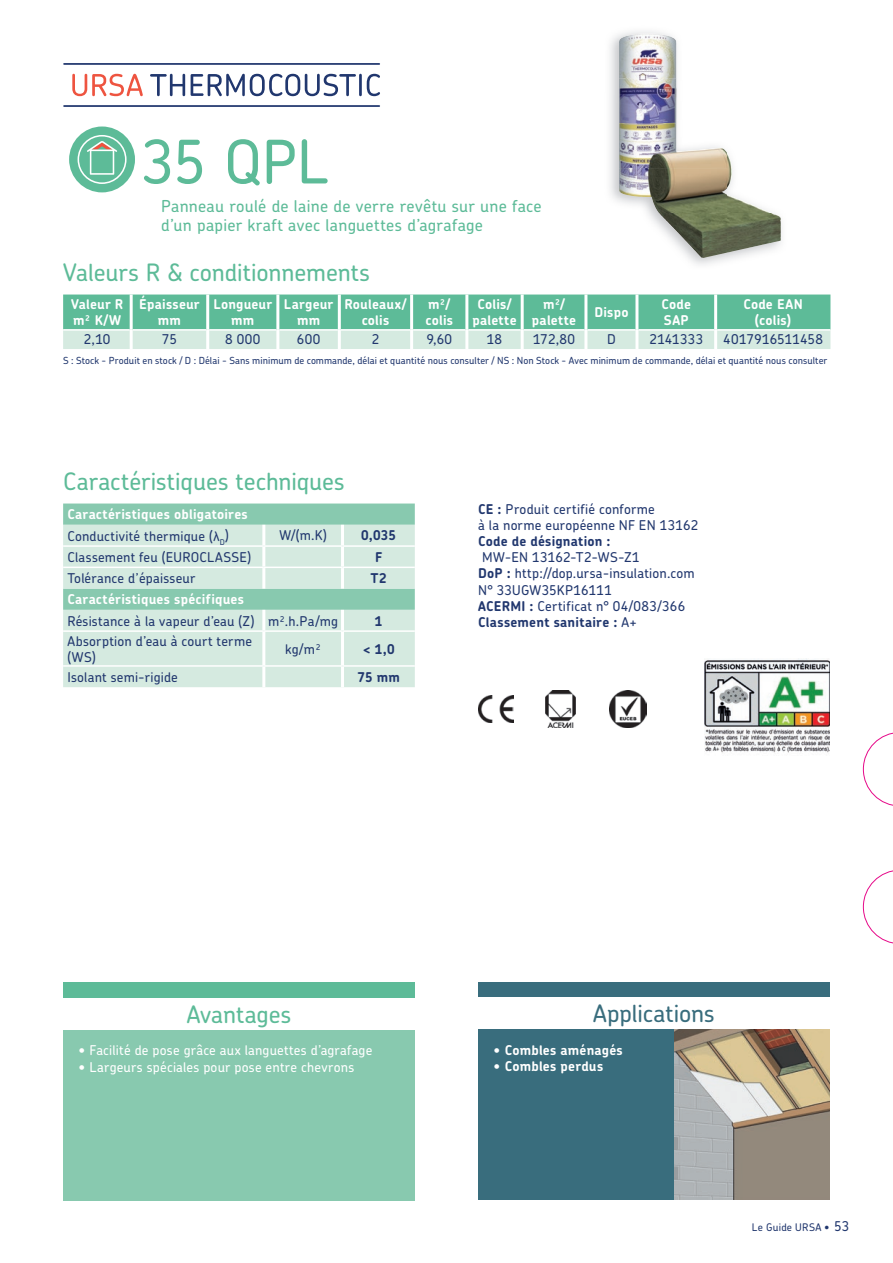
<style>
.page{position:relative;width:893px;height:1263px;background:#fff}
.page>*{position:absolute;margin:0;border:0;box-sizing:border-box;transform-origin:0 0}
.t1{font:500 60px "Chevin Pro";color:#5dbb98}
.t2{font:500 24px "Chevin Pro";letter-spacing:-.005em;color:#5dbb98}
.t3{font:500 24px "Chevin Pro";color:#396d7d}
.t4{font:500 16.5px/19.8px "Chevin Pro";letter-spacing:.015em;color:#5dbb98}
.t5{font:500 13.5px/16.2px "Chevin Pro";letter-spacing:.015em;color:#21376e}
.t6{font:700 13.5px/16.2px "Chevin Pro";letter-spacing:.015em;color:#fff;text-align:center}
.t7{font:500 13.5px "Chevin Pro";letter-spacing:.015em;color:#fff}
.t8{font:700 13.5px "Chevin Pro";letter-spacing:.01em;color:#21376e}
.t9{font:500 10.5px "Chevin Pro";letter-spacing:.025em;color:#21376e}
.t10{font:500 9.75px "Chevin Pro";letter-spacing:.005em;color:#21376e}
.s1{font-weight:500;color:#21376e}
.s2{font-weight:700}
.s3{font-size:13.5px}
</style>
<div class="page">
<img style="left:619px;top:34px;width:57px;height:89px">
<img style="left:619px;top:123px;width:108px;height:90px">
<img style="left:727px;top:153px;width:45px;height:60px">
<img style="left:659px;top:213px;width:68px;height:45px">
<img style="left:727px;top:213px;width:54px;height:40px">
<svg style="left:63px;top:294px;width:767px;height:55px;background:#87cbb1"></svg>
<hr style="left:63px;top:329px;width:67px;height:2px;background:#fff">
<hr style="left:133px;top:329px;width:73px;height:2px;background:#fff">
<hr style="left:209px;top:329px;width:67px;height:2px;background:#fff">
<hr style="left:279px;top:329px;width:59px;height:2px;background:#fff">
<hr style="left:341px;top:329px;width:69px;height:2px;background:#fff">
<hr style="left:413px;top:329px;width:52px;height:2px;background:#fff">
<hr style="left:468px;top:329px;width:53px;height:2px;background:#fff">
<hr style="left:524px;top:329px;width:60px;height:2px;background:#fff">
<hr style="left:587px;top:329px;width:48px;height:2px;background:#fff">
<hr style="left:638px;top:329px;width:76px;height:2px;background:#fff">
<hr style="left:717px;top:329px;width:113px;height:2px;background:#fff">
<hr style="left:130px;top:294px;width:3px;height:36px;background:#fff">
<hr style="left:206px;top:294px;width:3px;height:36px;background:#fff">
<hr style="left:276px;top:294px;width:3px;height:36px;background:#fff">
<hr style="left:338px;top:294px;width:3px;height:36px;background:#fff">
<hr style="left:410px;top:294px;width:3px;height:36px;background:#fff">
<hr style="left:465px;top:294px;width:3px;height:36px;background:#fff">
<hr style="left:521px;top:294px;width:3px;height:36px;background:#fff">
<hr style="left:584px;top:294px;width:3px;height:36px;background:#fff">
<hr style="left:635px;top:294px;width:3px;height:36px;background:#fff">
<hr style="left:714px;top:294px;width:3px;height:36px;background:#fff">
<hr style="left:130px;top:330px;width:3px;height:19px;background:#fff">
<hr style="left:206px;top:330px;width:3px;height:19px;background:#fff">
<hr style="left:276px;top:330px;width:3px;height:19px;background:#fff">
<hr style="left:338px;top:330px;width:3px;height:19px;background:#fff">
<hr style="left:410px;top:330px;width:3px;height:19px;background:#fff">
<hr style="left:465px;top:330px;width:3px;height:19px;background:#fff">
<hr style="left:521px;top:330px;width:3px;height:19px;background:#fff">
<hr style="left:584px;top:330px;width:3px;height:19px;background:#fff">
<hr style="left:635px;top:330px;width:3px;height:19px;background:#fff">
<hr style="left:714px;top:330px;width:3px;height:19px;background:#fff">
<img style="left:704px;top:659px;width:126px;height:94px">
<img style="left:545px;top:690px;width:31px;height:37px">
<img style="left:478px;top:696px;width:36px;height:26px">
<img style="left:609px;top:690px;width:37px;height:37px">
<svg style="left:63px;top:503px;width:352px;height:22px;background:#8ccbb1"></svg>
<svg style="left:63px;top:525px;width:352px;height:162px;background:#cae5d9"></svg>
<hr style="left:262px;top:525px;width:3px;height:20px;background:#fff">
<hr style="left:341px;top:525px;width:3px;height:20px;background:#fff">
<hr style="left:262px;top:547px;width:3px;height:20px;background:#fff">
<hr style="left:341px;top:547px;width:3px;height:20px;background:#fff">
<hr style="left:262px;top:568px;width:3px;height:21px;background:#fff">
<hr style="left:341px;top:568px;width:3px;height:21px;background:#fff">
<hr style="left:262px;top:610px;width:3px;height:20px;background:#fff">
<hr style="left:341px;top:610px;width:3px;height:20px;background:#fff">
<hr style="left:262px;top:632px;width:3px;height:33px;background:#fff">
<hr style="left:341px;top:632px;width:3px;height:33px;background:#fff">
<hr style="left:262px;top:667px;width:3px;height:20px;background:#fff">
<hr style="left:341px;top:667px;width:3px;height:20px;background:#fff">
<hr style="left:63px;top:545px;width:201px;height:2px;background:#fff">
<hr style="left:264px;top:545px;width:78px;height:2px;background:#fff">
<hr style="left:342px;top:545px;width:73px;height:2px;background:#fff">
<hr style="left:63px;top:567px;width:201px;height:1px;background:#fff">
<hr style="left:264px;top:567px;width:78px;height:1px;background:#fff">
<hr style="left:342px;top:567px;width:73px;height:1px;background:#fff">
<hr style="left:63px;top:630px;width:201px;height:2px;background:#fff">
<hr style="left:264px;top:630px;width:78px;height:2px;background:#fff">
<hr style="left:342px;top:630px;width:73px;height:2px;background:#fff">
<hr style="left:63px;top:665px;width:201px;height:2px;background:#fff">
<hr style="left:264px;top:665px;width:78px;height:2px;background:#fff">
<hr style="left:342px;top:665px;width:73px;height:2px;background:#fff">
<div style="left:63px;top:982px;width:352px;height:16px;background:#5dbb98"></div>
<div style="left:63px;top:1029px;width:352px;height:171px;background:#88c9af"></div>
<div style="left:478px;top:982px;width:352px;height:16px;background:#396d7d"></div>
<div style="left:478px;top:1029px;width:197px;height:171px;background:#396d7d"></div>
<svg style="left:478px;top:997px;width:352px;height:1px"></svg>
<img style="left:675px;top:1029px;width:155px;height:135px">
<img style="left:675px;top:1164px;width:155px;height:35px">
<div style="left:69px;top:126px;width:66px;height:66px;background:#5dbb98;border-radius:50%"></div>
<svg style="left:78px;top:135px;width:49px;height:49px"></svg>
<hr style="left:64px;top:105px;width:315px;height:2px;background:#21376e">
<hr style="left:64px;top:63px;width:315px;height:2px;background:#21376e">
<svg style="left:150px;top:74px;width:230px;height:22px"></svg>
<svg style="left:72px;top:74px;width:71px;height:22px"></svg>
<svg style="left:863px;top:732px;width:30px;height:74px"></svg>
<svg style="left:863px;top:870px;width:30px;height:74px"></svg>
<h1 class="t1" style="left:141px;top:122px;width:188px">35 QPL</h1>
<p class="t4" style="left:161px;top:195px;width:382px">Panneau roulé de laine de verre revêtu sur une face d’un papier kraft avec languettes d’agrafage</p>
<h2 class="t2" style="left:63px;top:256px;width:308px">Valeurs R &amp; conditionnements</h2>
<p class="t6" style="left:71px;top:296px;width:54px;text-align:left">Valeur R m² K/W</p>
<p class="t6" style="left:139px;top:296px;width:62px">Épaisseur mm</p>
<p class="t6" style="left:213px;top:296px;width:60px">Longueur mm</p>
<p class="t6" style="left:284px;top:296px;width:51px">Largeur mm</p>
<p class="t6" style="left:344px;top:296px;width:64px">Rouleaux/ colis</p>
<p class="t6" style="left:425px;top:296px;width:29px;text-align:left">m²/ colis</p>
<p class="t6" style="left:472px;top:296px;width:46px">Colis/ palette</p>
<p class="t6" style="left:532px;top:296px;width:46px">m²/ palette</p>
<p class="t6" style="left:594px;top:304px;width:36px">Dispo</p>
<p class="t6" style="left:661px;top:296px;width:31px;text-align:left">Code<br>SAP</p>
<p class="t6" style="left:743px;top:296px;width:61px">Code EAN (colis)</p>
<p class="t5" style="left:84px;top:331px;width:28px">2,10</p>
<p class="t5" style="left:162px;top:331px;width:17px">75</p>
<p class="t5" style="left:225px;top:331px;width:37px">8 000</p>
<p class="t5" style="left:297px;top:331px;width:25px">600</p>
<p class="t5" style="left:372px;top:331px;width:9px">2</p>
<p class="t5" style="left:426px;top:331px;width:27px">9,60</p>
<p class="t5" style="left:487px;top:331px;width:17px">18</p>
<p class="t5" style="left:533px;top:331px;width:43px">172,80</p>
<p class="t5" style="left:607px;top:331px;width:10px">D</p>
<p class="t5" style="left:649px;top:331px;width:55px">2141333</p>
<p class="t5" style="left:723px;top:331px;width:101px">4017916511458</p>
<p class="t10" style="left:63px;top:354px;width:766px">S : Stock - Produit en stock / D : Délai - Sans minimum de commande, délai et quantité nous consulter / NS : Non Stock - Avec minimum de commande, délai et quantité nous consulter</p>
<h2 class="t2" style="left:63px;top:465px;width:283px">Caractéristiques techniques</h2>
<p class="t6" style="left:67px;top:504px;width:182px;line-height:21.3px;text-align:left">Caractéristiques obligatoires<br><span class="s1">Conductivité thermique (λ</span><sub>D</sub><span class="s1">)</span></p>
<p class="t5" style="left:280px;top:527px;width:49px">W/(m.K)</p>
<p class="t8" style="left:361px;top:527px;width:36px">0,035</p>
<p class="t5" style="left:67px;top:548px;width:185px">Classement feu (EUROCLASSE)</p>
<p class="t8" style="left:375px;top:548px;width:9px">F</p>
<p class="t5" style="left:67px;top:570px;width:129px">Tolérance d’épaisseur</p>
<p class="t8" style="left:370px;top:569px;width:18px">T2</p>
<p class="t6" style="left:67px;top:591px;width:178px">Caractéristiques spécifiques</p>
<p class="t5" style="left:67px;top:612px;width:272px">Résistance à la vapeur d’eau (Z) m².h.Pa/mg</p>
<p class="t8" style="left:375px;top:612px;width:9px">1</p>
<p class="t5" style="left:67px;top:632px;width:186px">Absorption d’eau à court terme (WS)</p>
<p class="t5" style="left:285px;top:640px;width:37px">kg/m²</p>
<p class="t8" style="left:363px;top:640px;width:33px">&lt; 1,0</p>
<p class="t5" style="left:67px;top:668px;width:112px">Isolant semi-rigide</p>
<p class="t8" style="left:357px;top:668px;width:44px">75 mm</p>
<p class="t5" style="left:478px;top:500px;width:222px"><span class="s2">CE :</span> Produit certifié conforme<br>à la norme européenne NF EN 13162</p>
<p class="t8" style="left:478px;top:532px;width:134px">Code de désignation :</p>
<p class="t5" style="left:478px;top:549px;width:218px">MW-EN 13162-T2-WS-Z1<br><span class="s2">DoP :</span> http://dop.ursa-insulation.com<br>N° 33UGW35KP16111<br><span class="s2">ACERMI :</span> Certificat n° 04/083/366<br><span class="s2">Classement sanitaire :</span> A+</p>
<h2 class="t2" style="left:187px;top:998px;width:106px">Avantages</h2>
<p class="t7" style="left:79px;top:1041px;width:295px">• Facilité de pose grâce aux languettes d’agrafage</p>
<p class="t7" style="left:79px;top:1058px;width:277px">• Largeurs spéciales pour pose entre chevrons</p>
<h2 class="t3" style="left:593px;top:998px;width:123px">Applications</h2>
<p class="t6" style="left:494px;top:1042px;width:131px">• Combles aménagés</p>
<p class="t6" style="left:494px;top:1058px;width:111px">• Combles perdus</p>
<p class="t9" style="left:752px;top:1220px;width:99px">Le Guide URSA • <span class="s3">53</span></p>
</div>
